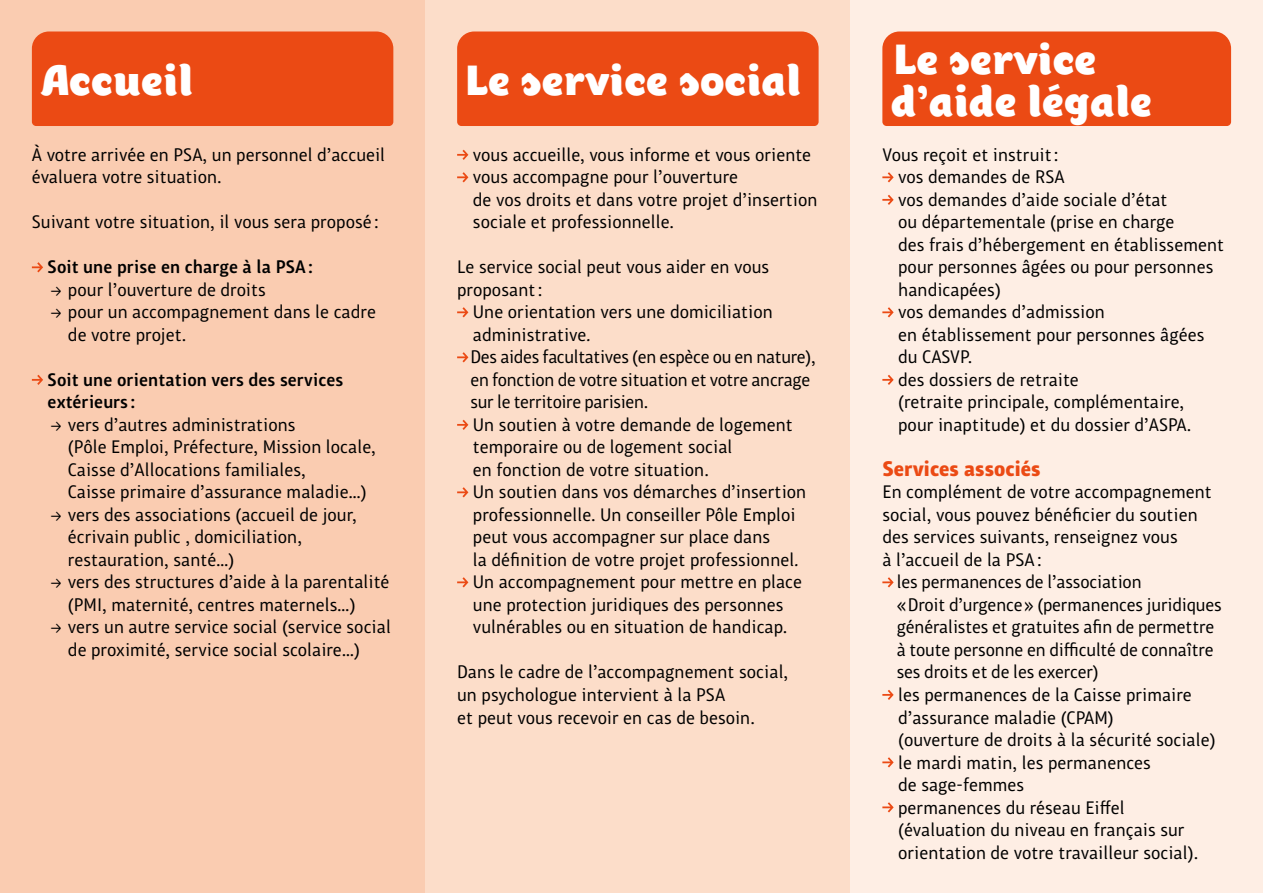
<style>
.page{position:relative;width:1263px;height:893px;background:#fff}
.page>*{position:absolute;margin:0;border:0;box-sizing:border-box;transform-origin:0 0}
.t1{font:900 42px/42px "Chino Display ITC Pro";color:#fff}
.t2{font:700 21px "Chino ITC Pro";color:#eb4a14}
.t3{font:18px/22.5px "Chino ITC Pro";color:#000}
.t4{font:500 18px/22.5px "Chino ITC Pro";color:#000}
.s1{font-style:italic}
</style>
<div class="page">
<div style="left:425px;top:0;width:425px;height:893px;background:#fcddc9"></div>
<div style="left:0;top:0;width:425px;height:893px;background:#faccb1"></div>
<div style="left:850px;top:0;width:413px;height:893px;background:#feeee4"></div>
<svg style="left:32px;top:262px;width:11px;height:10px"></svg>
<svg style="left:32px;top:375px;width:11px;height:10px"></svg>
<svg style="left:457px;top:150px;width:11px;height:10px"></svg>
<svg style="left:457px;top:172px;width:11px;height:10px"></svg>
<svg style="left:457px;top:307px;width:11px;height:10px"></svg>
<svg style="left:457px;top:352px;width:11px;height:10px"></svg>
<svg style="left:457px;top:420px;width:11px;height:10px"></svg>
<svg style="left:457px;top:487px;width:11px;height:10px"></svg>
<svg style="left:457px;top:577px;width:11px;height:10px"></svg>
<div style="left:32px;top:32px;width:361px;height:94px;background:#eb4a14"></div>
<div style="left:457px;top:32px;width:362px;height:94px;background:#eb4a14"></div>
<div style="left:882px;top:32px;width:349px;height:94px;background:#eb4a14"></div>
<svg style="left:882px;top:172px;width:12px;height:10px"></svg>
<svg style="left:882px;top:195px;width:12px;height:10px"></svg>
<svg style="left:882px;top:307px;width:12px;height:10px"></svg>
<svg style="left:882px;top:375px;width:12px;height:10px"></svg>
<svg style="left:882px;top:577px;width:12px;height:10px"></svg>
<svg style="left:882px;top:690px;width:12px;height:10px"></svg>
<svg style="left:882px;top:757px;width:12px;height:10px"></svg>
<svg style="left:882px;top:802px;width:12px;height:10px"></svg>
<h1 class="t1" style="left:40px;top:58px;width:154px">Accueil</h1>
<h1 class="t1" style="left:466px;top:58px;width:337px">Le service social</h1>
<p class="t3" style="left:32px;top:143px;width:355px">À votre arrivée en PSA, un personnel d’accueil évaluera votre situation.</p>
<p class="t3" style="left:32px;top:211px;width:348px">Suivant votre situation, il vous sera proposé :</p>
<p class="t4" style="left:48px;top:255px;width:267px">Soit une prise en charge à la PSA:</p>
<p class="t3" style="left:68px;top:278px;width:310px">pour l’ouverture de droits<br>pour un accompagnement dans le cadre de votre projet.</p>
<p class="t4" style="left:48px;top:368px;width:297px">Soit une orientation vers des services extérieurs :</p>
<p class="t3" style="left:68px;top:413px;width:324px">vers d’autres administrations<br>(Pôle Emploi, Préfecture, Mission locale, Caisse d’Allocations familiales,<br>Caisse primaire d’assurance maladie…) vers des associations (accueil de jour, écrivain public , domiciliation, restauration, santé…)<br>vers des structures d’aide à la parentalité (PMI, maternité, centres maternels…) vers un autre service social (service social de proximité, service social scolaire…)</p>
<p class="t3" style="left:473px;top:143px;width:346px">vous accueille, vous informe et vous oriente vous accompagne pour l’ouverture<br>de vos droits et dans votre projet d’insertion sociale et professionnelle.</p>
<p class="t3" style="left:457px;top:256px;width:314px">Le service social peut vous aider en vous proposant:</p>
<p class="t3" style="left:470px;top:301px;width:347px">Une orientation vers une domiciliation administrative<span class="s1">.<br></span>Des aides facultatives (en espèce ou en nature), en fonction de votre situation et votre ancrage sur le territoire parisien.<br>Un soutien à votre demande de logement temporaire ou de logement social<br>en fonction de votre situation.<br>Un soutien dans vos démarches d’insertion professionnelle. Un conseiller Pôle Emploi peut vous accompagner sur place dans<br>la définition de votre projet professionnel<span class="s1">.<br></span>Un accompagnement pour mettre en place une protection juridiques des personnes vulnérables ou en situation de handicap.</p>
<p class="t3" style="left:457px;top:661px;width:333px">Dans le cadre de l’accompagnement social, un psychologue intervient à la PSA<br>et peut vous recevoir en cas de besoin.</p>
<h1 class="t1" style="left:891px;top:37px;width:263px">Le service d’aide légale</h1>
<p class="t3" style="left:898px;top:143px;width:328px;text-indent:-16px">Vous reçoit et instruit:<br>vos demandes de RSA<br>vos demandes d’aide sociale d’état<br>ou départementale (prise en charge<br>des frais d’hébergement en établissement pour personnes âgées ou pour personnes handicapées)<br>vos demandes d’admission<br>en établissement pour personnes âgées du CASVP.<br>des dossiers de retraite<br>(retraite principale, complémentaire,<br>pour inaptitude) et du dossier d’ASPA.</p>
<p class="t2" style="left:882px;top:456px;width:160px">Services associés</p>
<p class="t3" style="left:882px;top:481px;width:331px">En complément de votre accompagnement</p>
<p class="t3" style="left:882px;top:503px;width:317px">social, vous pouvez bénéficier du soutien</p>
<p class="t3" style="left:882px;top:526px;width:297px">des services suivants, renseignez vous</p>
<p class="t3" style="left:882px;top:548px;width:161px">à l’accueil de la PSA:</p>
<p class="t3" style="left:897px;top:571px;width:247px">les permanences de l’association</p>
<p class="t3" style="left:897px;top:593px;width:327px">«Droit d’urgence» (permanences juridiques</p>
<p class="t3" style="left:897px;top:616px;width:319px">généralistes et gratuites afin de permettre</p>
<p class="t3" style="left:897px;top:638px;width:318px">à toute personne en difficulté de connaître</p>
<p class="t3" style="left:897px;top:661px;width:203px">ses droits et de les exercer)</p>
<p class="t3" style="left:898px;top:683px;width:295px">les permanences de la Caisse primaire</p>
<p class="t3" style="left:898px;top:706px;width:217px">d’assurance maladie (CPAM)</p>
<p class="t3" style="left:898px;top:728px;width:319px">(ouverture de droits à la sécurité sociale)</p>
<p class="t3" style="left:898px;top:751px;width:254px">le mardi matin, les permanences</p>
<p class="t3" style="left:898px;top:773px;width:128px">de sage‑femmes</p>
<p class="t3" style="left:898px;top:796px;width:228px">permanences du réseau Eiffel</p>
<p class="t3" style="left:898px;top:818px;width:288px">(évaluation du niveau en français sur</p>
<p class="t3" style="left:898px;top:841px;width:302px">orientation de votre travailleur social).</p>
</div>
